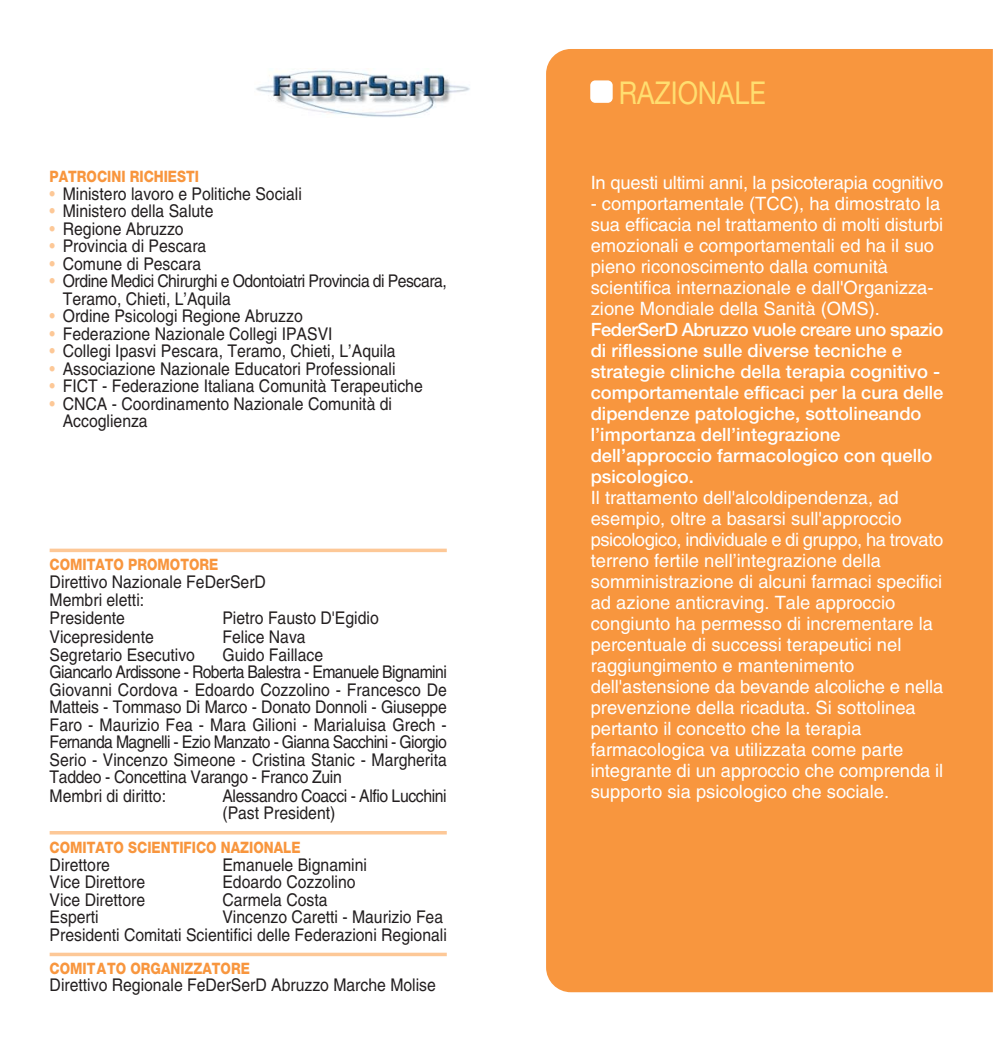
<style>
.page{position:relative;width:993px;height:1043px;background:#fff}
.page>*{position:absolute;margin:0;border:0;box-sizing:border-box;transform-origin:0 0}
.t1{font:31.5px "Helvetica Neue";color:#ffde70;scale:.85 1}
.t2{font:18.38px/21px "Helvetica";color:#fff}
.t3{font:500 18.38px/21px "Helvetica Neue";color:#fff}
.t4{font:17.5px/17.7px "Helvetica";color:#231f20;scale:.9 1}
.t5{font:17.5px/17.5px "Helvetica";letter-spacing:-.03em;color:#231f20;scale:.9 1}
.t6{font:17.5px/17.5px "Helvetica";letter-spacing:-.025em;color:#231f20;scale:.9 1}
.t7{font:800 15.75px "Helvetica Neue";color:#f8963e;scale:.85 1}
.s1{color:#fdc897}
</style>
<div class="page">
<hr style="left:50px;top:549px;width:396px;height:3px;background:#fdc897">
<hr style="left:50px;top:953px;width:396px;height:3px;background:#fdc897">
<div style="left:546px;top:49px;width:446px;height:943px;background:#f8963e"></div>
<img style="left:256px;top:70px;width:214px;height:47px">
<svg style="left:50px;top:831px;width:396px;height:4px;background:#fdcea3"></svg>
<div style="left:590px;top:80px;width:22px;height:23px;background:#fff;border-radius:5px"></div>
<p class="t7" style="left:50px;top:171px;width:177px">PATROCINI RICHIESTI</p>
<p class="t4" style="left:50px;top:187px;width:282px"><span class="s1">•</span> Ministero lavoro e Politiche Sociali</p>
<p class="t4" style="left:50px;top:204px;width:183px"><span class="s1">•</span> Ministero della Salute</p>
<p class="t4" style="left:50px;top:222px;width:150px"><span class="s1">•</span> Regione Abruzzo</p>
<p class="t4" style="left:50px;top:239px;width:176px"><span class="s1">•</span> Provincia di Pescara</p>
<p class="t4" style="left:50px;top:257px;width:170px"><span class="s1">•</span> Comune di Pescara</p>
<p class="t5" style="left:63px;top:274px;width:428px;text-indent:-13px"><span class="s1">•</span> Ordine Medici Chirurghi e Odontoiatri Provincia di Pescara,<br>Teramo, Chieti, L’Aquila</p>
<p class="t4" style="left:50px;top:309px;width:283px"><span class="s1">•</span> Ordine Psicologi Regione Abruzzo</p>
<p class="t4" style="left:50px;top:327px;width:316px"><span class="s1">•</span> Federazione Nazionale Collegi IPASVI</p>
<p class="t4" style="left:50px;top:344px;width:386px"><span class="s1">•</span> Collegi Ipasvi Pescara, Teramo, Chieti, L’Aquila</p>
<p class="t4" style="left:50px;top:362px;width:386px"><span class="s1">•</span> Associazione Nazionale Educatori Professionali</p>
<p class="t4" style="left:50px;top:379px;width:416px"><span class="s1">•</span> FICT - Federazione Italiana Comunità Terapeutiche</p>
<p class="t4" style="left:63px;top:397px;width:367px;text-indent:-13px"><span class="s1">•</span> CNCA - Coordinamento Nazionale Comunità di<br>Accoglienza</p>
<p class="t7" style="left:50px;top:559px;width:200px">COMITATO PROMOTORE</p>
<p class="t4" style="left:50px;top:574px;width:242px;line-height:18.2px">Direttivo Nazionale FeDerSerD<br>Membri eletti:<br>Presidente</p>
<p class="t4" style="left:222px;top:611px;width:175px">Pietro Fausto D'Egidio</p>
<p class="t4" style="left:50px;top:629px;width:117px">Vicepresidente</p>
<p class="t4" style="left:222px;top:629px;width:94px">Felice Nava</p>
<p class="t4" style="left:50px;top:648px;width:163px">Segretario Esecutivo</p>
<p class="t4" style="left:50px;top:648px;width:443px;text-indent:173px">Guido Faillace<br>Giancarlo Ardissone - Roberta Balestra - Emanuele Bignamini Giovanni Cordova - Edoardo Cozzolino - Francesco De Matteis - Tommaso Di Marco - Donato Donnoli - Giuseppe Faro - Maurizio Fea - Mara Gilioni - Marialuisa Grech - Fernanda Magnelli - Ezio Manzato - Gianna Sacchini - Giorgio Serio - Vincenzo Simeone - Cristina Stanic - Margherita Taddeo - Concettina Varango - Franco Zuin<br>Membri di diritto:</p>
<p class="t6" style="left:222px;top:788px;width:251px">Alessandro Coacci - Alfio Lucchini (Past President)</p>
<p class="t7" style="left:50px;top:842px;width:296px">COMITATO SCIENTIFICO NAZIONALE</p>
<p class="t4" style="left:50px;top:857px;width:69px">Direttore</p>
<p class="t4" style="left:222px;top:857px;width:162px">Emanuele Bignamini</p>
<p class="t4" style="left:50px;top:875px;width:107px">Vice Direttore</p>
<p class="t4" style="left:222px;top:875px;width:149px">Edoardo Cozzolino</p>
<p class="t4" style="left:50px;top:892px;width:107px">Vice Direttore</p>
<p class="t4" style="left:222px;top:892px;width:118px">Carmela Costa</p>
<p class="t4" style="left:50px;top:910px;width:56px">Esperti</p>
<p class="t4" style="left:50px;top:910px;width:443px;text-align:right">Vincenzo Caretti - Maurizio Fea<br>Presidenti Comitati Scientifici delle Federazioni Regionali</p>
<p class="t7" style="left:50px;top:962px;width:237px">COMITATO ORGANIZZATORE</p>
<p class="t4" style="left:50px;top:978px;width:430px">Direttivo Regionale FeDerSerD Abruzzo Marche Molise</p>
<h1 class="t1" style="left:618px;top:81px;width:174px">RAZIONALE</h1>
<p class="t2" style="left:590px;top:174px;width:354px">In questi ultimi anni, la psicoterapia cognitivo</p>
<p class="t2" style="left:590px;top:195px;width:354px">- comportamentale (TCC), ha dimostrato la sua efficacia nel trattamento di molti disturbi emozionali e comportamentali ed ha il suo pieno riconoscimento dalla comunità scientifica internazionale e dall'Organizza&shy;zione Mondiale della Sanità (OMS).</p>
<p class="t3" style="left:590px;top:321px;width:354px">FederSerD Abruzzo vuole creare uno spazio di riflessione sulle diverse tecniche e strategie cliniche della terapia cognitivo - comportamentale efficaci per la cura delle dipendenze patologiche, sottolineando l’importanza dell’integrazione dell’approccio farmacologico con quello psicologico.</p>
<p class="t2" style="left:590px;top:489px;width:354px">Il trattamento dell'alcoldipendenza, ad esempio, oltre a basarsi sull'approccio psicologico, individuale e di gruppo, ha trovato terreno fertile nell’integrazione della somministrazione di alcuni farmaci specifici ad azione anticraving. Tale approccio congiunto ha permesso di incrementare la percentuale di successi terapeutici nel raggiungimento e mantenimento dell'astensione da bevande alcoliche e nella prevenzione della ricaduta. Si sottolinea pertanto il concetto che la terapia farmacologica va utilizzata come parte integrante di un approccio che comprenda il supporto sia psicologico che sociale.</p>
</div>
